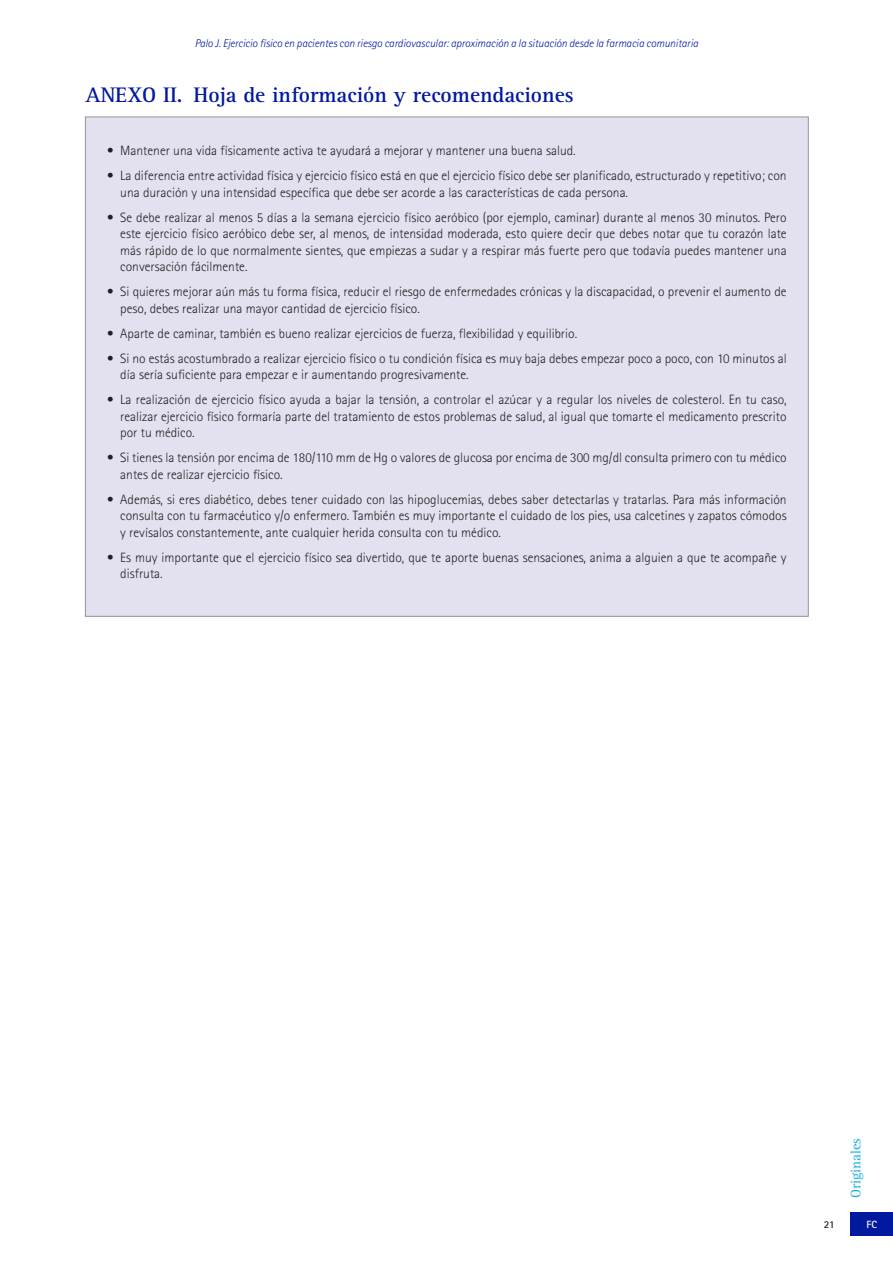
<style>
.page{position:relative;width:893px;height:1263px;background:#fff}
.page>*{position:absolute;margin:0;border:0;box-sizing:border-box;transform-origin:0 0}
.t1{font:700 21.75px "Rotis Serif";color:#00199f}
.None-2{font:14.25px "Rotis Serif";color:#1bace3}
.texto_tabla{font:300 13.5px/16.5px "Rotis Sans Serif";color:#231f20}
.t2{font:italic 300 11.25px "Rotis Sans Serif";letter-spacing:-.005em;color:#00199f}
.t3{font:700 10.5px "Rotis Sans Serif";color:#231f20}
.t4{font:700 10.5px "Rotis Sans Serif";color:#fff}
</style>
<div class="page">
<div style="left:850px;top:1212px;width:43px;height:23px;background:#00199f"></div>
<div style="left:85px;top:117px;width:723px;height:499px;background:#e3e1f0"></div>
<p class="t2" style="left:195px;top:36px;width:505px">Palo J. Ejercicio físico en pacientes con riesgo cardiovascular: aproximación a la situación desde la farmacia comunitaria</p>
<p class="t1" style="left:85px;top:82px;width:490px">ANEXO II. Hoja de información y recomendaciones</p>
<p class="texto_tabla" style="left:107px;top:142px;width:470px">• Mantener una vida físicamente activa te ayudará a mejorar y mantener una buena salud.</p>
<p class="texto_tabla" style="left:120px;top:167px;width:668px;text-indent:-13px">• La diferencia entre actividad física y ejercicio físico está en que el ejercicio físico debe ser planificado, estructurado y repetitivo; con una duración y una intensidad específica que debe ser acorde a las características de cada persona.</p>
<p class="texto_tabla" style="left:120px;top:209px;width:668px;text-align:justify;text-indent:-13px">• Se debe realizar al menos 5 días a la semana ejercicio físico aeróbico (por ejemplo, caminar) durante al menos 30 minutos. Pero este ejercicio físico aeróbico debe ser, al menos, de intensidad moderada, esto quiere decir que debes notar que tu corazón late más rápido de lo que normalmente sientes, que empiezas a sudar y a respirar más fuerte pero que todavía puedes mantener una conversación fácilmente.</p>
<p class="texto_tabla" style="left:120px;top:283px;width:668px;text-indent:-13px">• Si quieres mejorar aún más tu forma física, reducir el riesgo de enfermedades crónicas y la discapacidad, o prevenir el aumento de peso, debes realizar una mayor cantidad de ejercicio físico.</p>
<p class="texto_tabla" style="left:107px;top:325px;width:472px">• Aparte de caminar, también es bueno realizar ejercicios de fuerza, flexibilidad y equilibrio.</p>
<p class="texto_tabla" style="left:120px;top:350px;width:668px;text-indent:-13px">• Si no estás acostumbrado a realizar ejercicio físico o tu condición física es muy baja debes empezar poco a poco, con 10 minutos al día sería suficiente para empezar e ir aumentando progresivamente.</p>
<p class="texto_tabla" style="left:120px;top:391px;width:668px;text-align:justify;text-indent:-13px">• La realización de ejercicio físico ayuda a bajar la tensión, a controlar el azúcar y a regular los niveles de colesterol. En tu caso, realizar ejercicio físico formaría parte del tratamiento de estos problemas de salud, al igual que tomarte el medicamento prescrito por tu médico.</p>
<p class="texto_tabla" style="left:120px;top:449px;width:668px;text-indent:-13px">• Si tienes la tensión por encima de 180/110 mm de Hg o valores de glucosa por encima de 300 mg/dl consulta primero con tu médico antes de realizar ejercicio físico.</p>
<p class="texto_tabla" style="left:120px;top:491px;width:668px;text-align:justify;text-indent:-13px">• Además, si eres diabético, debes tener cuidado con las hipoglucemias, debes saber detectarlas y tratarlas. Para más información consulta con tu farmacéutico y/o enfermero. También es muy importante el cuidado de los pies, usa calcetines y zapatos cómodos y revísalos constantemente, ante cualquier herida consulta con tu médico.</p>
<p class="texto_tabla" style="left:120px;top:549px;width:668px;text-indent:-13px">• Es muy importante que el ejercicio físico sea divertido, que te aporte buenas sensaciones, anima a alguien a que te acompañe y disfruta.</p>
<p class="None-2" style="left:848px;top:1198px;width:61px;rotate:-90deg">Originales</p>
<p class="t3" style="left:824px;top:1217px;width:12px">21</p>
<p class="t4" style="left:866px;top:1217px;width:12px">FC</p>
</div>
